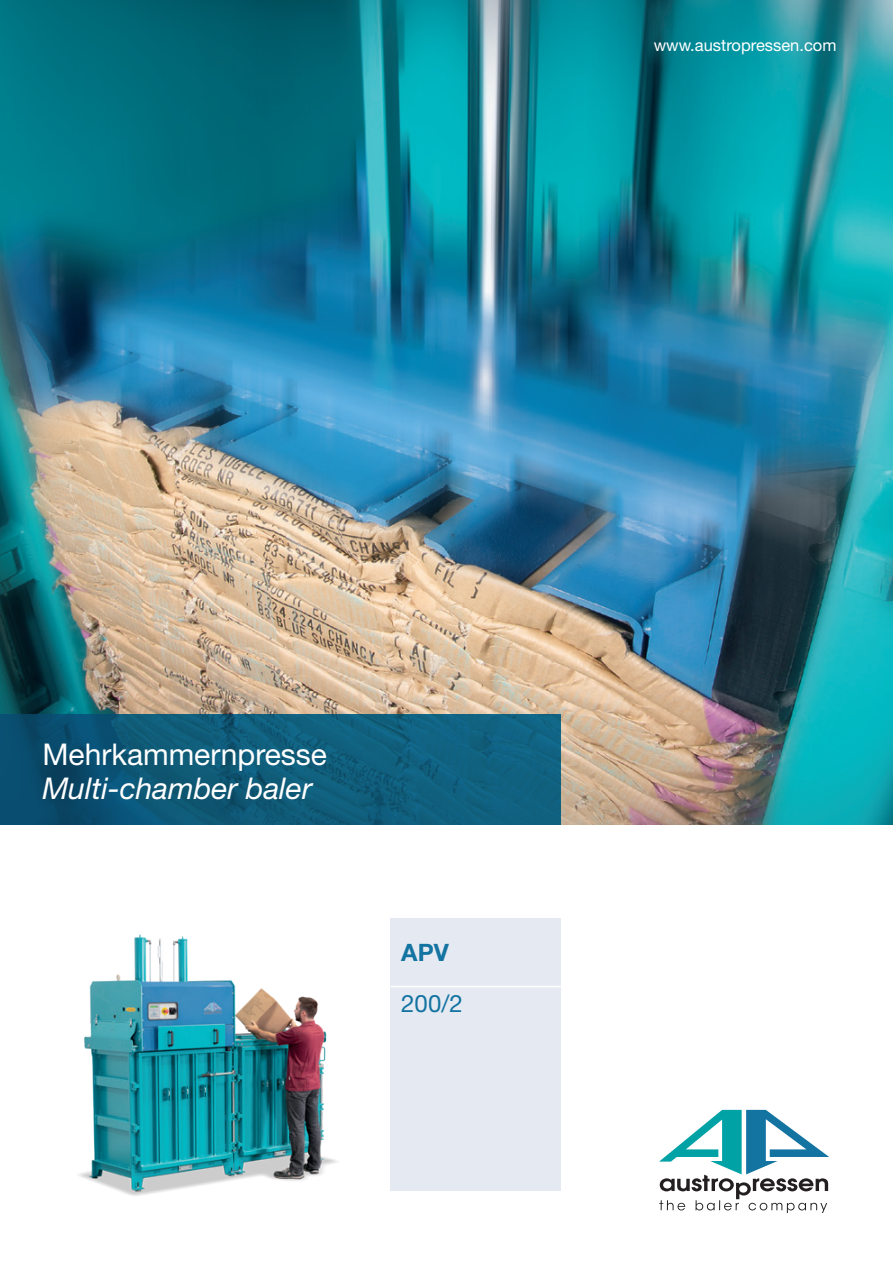
<style>
.page{position:relative;width:893px;height:1263px;background:#fff}
.page>*{position:absolute;margin:0;border:0;box-sizing:border-box;transform-origin:0 0}
.t1{font:italic 30px "Helvetica Neue LT Std";color:#fff}
.t2{font:30px "Helvetica Neue LT Std";color:#fff}
.t3{font:24px "Helvetica Neue LT Std";color:#1373a1}
.t4{font:700 24px "Helvetica Neue LT Std";color:#1373a1}
.t5{font:16.5px "Helvetica Neue LT Std";color:#fff}
</style>
<div class="page">
<img style="left:0;top:0;width:893px;height:825px">
<svg style="left:0;top:714px;width:561px;height:111px;background:#0e5978"></svg>
<div style="left:391px;top:918px;width:170px;height:273px;background:#e5eaf2"></div>
<hr style="left:391px;top:986px;width:170px;height:1px;background:#fff">
<img style="left:79px;top:934px;width:258px;height:262px">
<svg style="left:659px;top:1110px;width:170px;height:103px"></svg>
<p class="t5" style="left:654px;top:35px;width:184px">www.austropressen.com</p>
<h1 class="t2" style="left:43px;top:737px;width:286px">Mehrkammernpresse</h1>
<h1 class="t1" style="left:43px;top:771px;width:271px">Multi-chamber baler</h1>
<h2 class="t4" style="left:401px;top:938px;width:49px">APV</h2>
<h2 class="t3" style="left:401px;top:989px;width:63px">200/2</h2>
</div>
